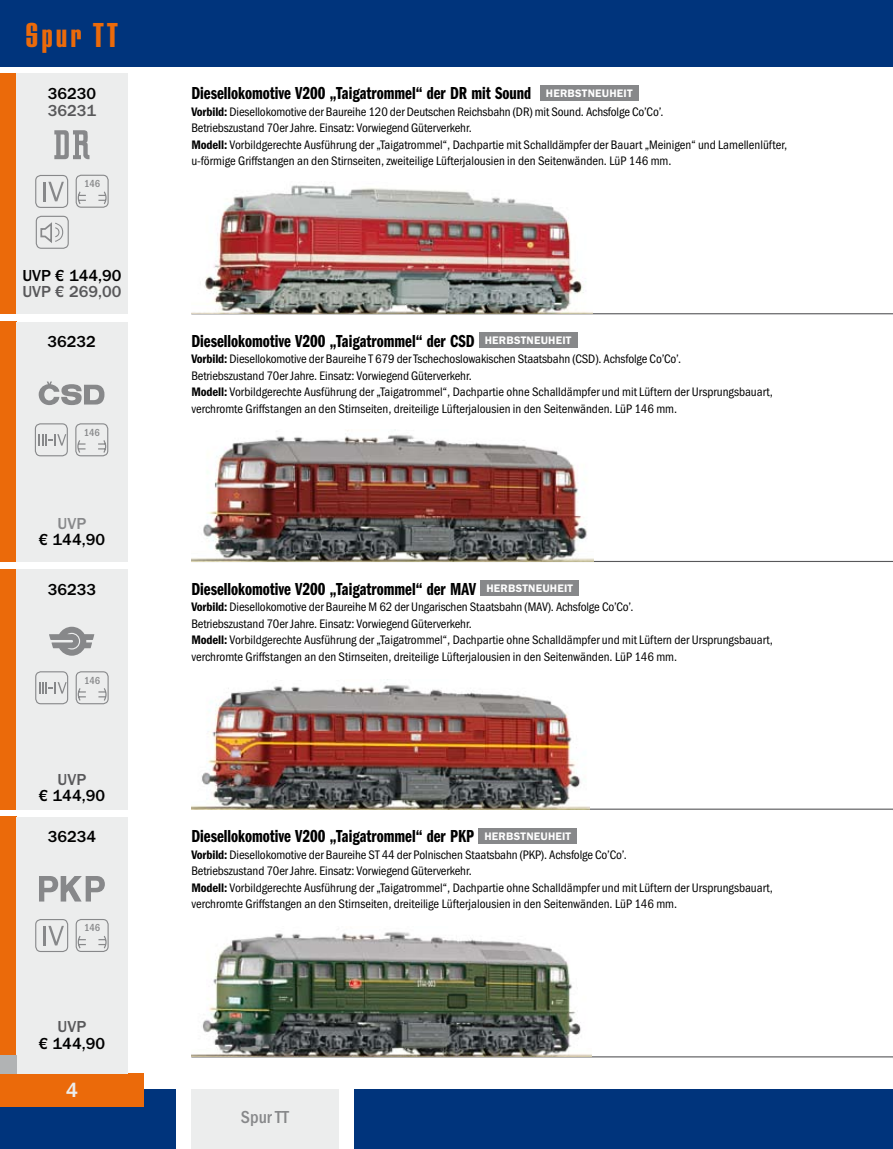
<style>
.page{position:relative;width:893px;height:1149px;background:#fff}
.page>*{position:absolute;margin:0;border:0;box-sizing:border-box;transform-origin:0 0}
.t1{font:36px "House Gothic HG23 Cond BOLD1";letter-spacing:.1em;color:#eb6a0a}
.t2{font:500 21px "Franklin Gothic URW";color:#eceded}
.t3{font:18px "Franklin Gothic URW Com Dem";color:#000}
.t4{font:500 18px "Franklin Gothic URW Con";color:#87888a}
.t5{font:500 16.5px "Franklin Gothic URW";color:#000}
.t6{font:500 16.5px "Franklin Gothic URW";color:#58585a}
.t7{font:500 16.5px "Franklin Gothic URW";color:#87888a}
.t8{font:12.75px/16.5px "Franklin Gothic URW Con Boo";color:#000}
.t9{font:500 10.5px "Franklin Gothic URW Con";color:#87888a}
.s1{font-family:"Franklin Gothic URW Dem";font-size:11.25px;color:#fff}
.s2{font-family:"Franklin Gothic URW Con Dem"}
</style>
<div class="page">
<div style="left:0;top:0;width:893px;height:66px;background:#00347c"></div>
<div style="left:0;top:1089px;width:175px;height:59px;background:#00347c"></div>
<div style="left:355px;top:1089px;width:538px;height:59px;background:#00347c"></div>
<div style="left:191px;top:1089px;width:147px;height:59px;background:#eceded"></div>
<div style="left:0;top:1072px;width:144px;height:33px;background:#eb6a0a"></div>
<div style="left:0;top:73px;width:16px;height:241px;background:#eb6a0a"></div>
<div style="left:0;top:321px;width:16px;height:240px;background:#eb6a0a"></div>
<div style="left:0;top:568px;width:16px;height:240px;background:#eb6a0a"></div>
<div style="left:0;top:816px;width:16px;height:240px;background:#eb6a0a"></div>
<hr style="left:191px;top:560px;width:702px;height:2px;background:#58585a">
<hr style="left:191px;top:1055px;width:702px;height:2px;background:#58585a">
<hr style="left:191px;top:313px;width:702px;height:1px;background:#58585a">
<hr style="left:191px;top:808px;width:702px;height:1px;background:#58585a">
<img style="left:191px;top:185px;width:401px;height:129px">
<div style="left:16px;top:322px;width:111px;height:239px;background:#eceded"></div>
<svg style="left:39px;top:381px;width:65px;height:24px"></svg>
<svg style="left:39px;top:434px;width:27px;height:11px"></svg>
<div style="left:35px;top:423px;width:33px;height:33px;border:1px solid #87888a;border-radius:5px"></div>
<svg style="left:77px;top:440px;width:29px;height:13px"></svg>
<div style="left:75px;top:423px;width:33px;height:33px;border:1px solid #87888a;border-radius:5px"></div>
<img style="left:191px;top:429px;width:402px;height:132px">
<img style="left:191px;top:679px;width:398px;height:129px">
<img style="left:191px;top:932px;width:400px;height:124px">
<div style="left:16px;top:817px;width:112px;height:240px;background:#eceded"></div>
<svg style="left:39px;top:876px;width:66px;height:25px"></svg>
<svg style="left:78px;top:936px;width:29px;height:13px"></svg>
<div style="left:76px;top:918px;width:33px;height:33px;border:1px solid #87888a;border-radius:5px"></div>
<div style="left:16px;top:1054px;width:112px;height:19px;background:#eceded"></div>
<div style="left:0;top:1054px;width:16px;height:19px;background:#b1b3b4"></div>
<div style="left:16px;top:73px;width:112px;height:241px;background:#eceded"></div>
<svg style="left:54px;top:130px;width:35px;height:29px"></svg>
<hr style="left:43px;top:182px;width:3px;height:19px;background:#87888a">
<svg style="left:48px;top:182px;width:16px;height:19px"></svg>
<div style="left:35px;top:175px;width:33px;height:33px;border:1px solid #87888a;border-radius:5px"></div>
<svg style="left:78px;top:191px;width:29px;height:14px"></svg>
<div style="left:76px;top:175px;width:33px;height:33px;border:1px solid #87888a;border-radius:5px"></div>
<svg style="left:40px;top:222px;width:23px;height:21px"></svg>
<div style="left:36px;top:216px;width:33px;height:33px;border:1px solid #87888a;border-radius:5px"></div>
<div style="left:16px;top:569px;width:112px;height:240px;background:#eceded"></div>
<svg style="left:49px;top:626px;width:45px;height:29px"></svg>
<svg style="left:39px;top:682px;width:27px;height:11px"></svg>
<div style="left:35px;top:671px;width:33px;height:33px;border:1px solid #87888a;border-radius:5px"></div>
<hr style="left:43px;top:925px;width:3px;height:20px;background:#87888a">
<svg style="left:48px;top:925px;width:16px;height:20px"></svg>
<div style="left:35px;top:918px;width:33px;height:33px;border:1px solid #87888a;border-radius:5px"></div>
<svg style="left:78px;top:688px;width:29px;height:13px"></svg>
<div style="left:76px;top:671px;width:33px;height:33px;border:1px solid #87888a;border-radius:5px"></div>
<div style="left:540px;top:85px;width:98px;height:15px;background:#87888a"></div>
<div style="left:479px;top:332px;width:98px;height:16px;background:#87888a"></div>
<div style="left:481px;top:580px;width:98px;height:15px;background:#87888a"></div>
<div style="left:479px;top:827px;width:98px;height:16px;background:#87888a"></div>
<h1 class="t1" style="left:26px;top:17px;width:94px">Spur TT</h1>
<p class="t5" style="left:48px;top:83px;width:50px">36230</p>
<p class="t6" style="left:48px;top:100px;width:50px">36231</p>
<p class="t9" style="left:84px;top:177px;width:18px">146</p>
<p class="t5" style="left:22px;top:265px;width:100px">UVP € 144,90</p>
<p class="t6" style="left:22px;top:281px;width:100px">UVP € 269,00</p>
<p class="t5" style="left:47px;top:331px;width:50px">36232</p>
<p class="t9" style="left:84px;top:425px;width:18px">146</p>
<p class="t7" style="left:58px;top:512px;width:30px">UVP</p>
<p class="t5" style="left:39px;top:529px;width:68px">€ 144,90</p>
<p class="t5" style="left:48px;top:578px;width:50px">36233</p>
<p class="t9" style="left:84px;top:673px;width:18px">146</p>
<p class="t6" style="left:58px;top:768px;width:30px">UVP</p>
<p class="t5" style="left:39px;top:785px;width:68px">€ 144,90</p>
<p class="t5" style="left:48px;top:826px;width:50px">36234</p>
<p class="t9" style="left:84px;top:920px;width:18px">146</p>
<p class="t6" style="left:58px;top:1016px;width:30px">UVP</p>
<p class="t5" style="left:39px;top:1032px;width:68px">€ 144,90</p>
<h2 class="t2" style="left:66px;top:1076px;width:14px">4</h2>
<h3 class="t3" style="left:191px;top:83px;width:443px">Diesellokomotive V200 „Taigatrommel“ der DR mit Sound <span class="s1">HERBSTNEUHEIT</span></h3>
<p class="t8" style="left:191px;top:103px;width:597px"><span class="s2">Vorbild:</span> Diesellokomotive der Baureihe 120 der Deutschen Reichsbahn (DR) mit Sound. Achsfolge Co’Co’.<br>Betriebszustand 70er Jahre. Einsatz: Vorwiegend Güterverkehr.<br><span class="s2">Modell:</span> Vorbildgerechte Ausführung der „Taigatrommel“, Dachpartie mit Schalldämpfer der Bauart „Meinigen“ und Lamellenlüfter, u-förmige Griffstangen an den Stirnseiten, zweiteilige Lüfterjalousien in den Seitenwänden. LüP 146 mm.</p>
<h3 class="t3" style="left:191px;top:330px;width:382px">Diesellokomotive V200 „Taigatrommel“ der CSD <span class="s1">HERBSTNEUHEIT</span></h3>
<p class="t8" style="left:191px;top:351px;width:583px"><span class="s2">Vorbild:</span> Diesellokomotive der Baureihe T 679 der Tschechoslowakischen Staatsbahn (CSD). Achsfolge Co’Co’.<br>Betriebszustand 70er Jahre. Einsatz: Vorwiegend Güterverkehr.<br><span class="s2">Modell:</span> Vorbildgerechte Ausführung der „Taigatrommel“, Dachpartie ohne Schalldämpfer und mit Lüftern der Ursprungsbauart, verchromte Griffstangen an den Stirnseiten, dreiteilige Lüfterjalousien in den Seitenwänden. LüP 146 mm.</p>
<h3 class="t3" style="left:191px;top:578px;width:383px">Diesellokomotive V200 „Taigatrommel“ der MAV <span class="s1">HERBSTNEUHEIT</span></h3>
<p class="t8" style="left:191px;top:598px;width:583px"><span class="s2">Vorbild:</span> Diesellokomotive der Baureihe M 62 der Ungarischen Staatsbahn (MAV). Achsfolge Co’Co’.<br>Betriebszustand 70er Jahre. Einsatz: Vorwiegend Güterverkehr.<br><span class="s2">Modell:</span> Vorbildgerechte Ausführung der „Taigatrommel“, Dachpartie ohne Schalldämpfer und mit Lüftern der Ursprungsbauart, verchromte Griffstangen an den Stirnseiten, dreiteilige Lüfterjalousien in den Seitenwänden. LüP 146 mm.</p>
<h3 class="t3" style="left:191px;top:825px;width:381px">Diesellokomotive V200 „Taigatrommel“ der PKP <span class="s1">HERBSTNEUHEIT</span></h3>
<p class="t8" style="left:191px;top:846px;width:583px"><span class="s2">Vorbild:</span> Diesellokomotive der Baureihe ST 44 der Polnischen Staatsbahn (PKP). Achsfolge Co’Co’.<br>Betriebszustand 70er Jahre. Einsatz: Vorwiegend Güterverkehr.<br><span class="s2">Modell:</span> Vorbildgerechte Ausführung der „Taigatrommel“, Dachpartie ohne Schalldämpfer und mit Lüftern der Ursprungsbauart, verchromte Griffstangen an den Stirnseiten, dreiteilige Lüfterjalousien in den Seitenwänden. LüP 146 mm.</p>
<h3 class="t4" style="left:241px;top:1104px;width:49px">Spur TT</h3>
</div>
